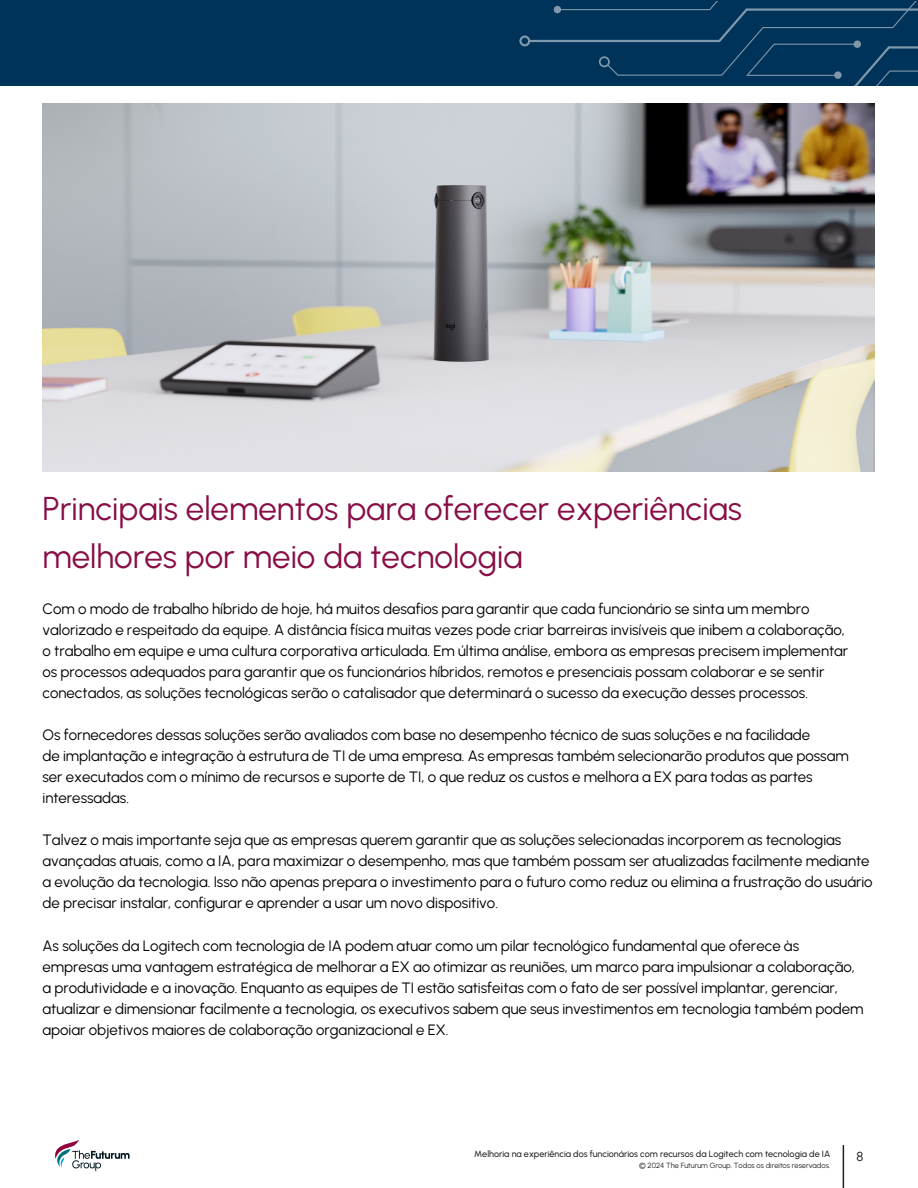
<style>
.page{position:relative;width:918px;height:1188px;background:#fff}
.page>*{position:absolute;margin:0;border:0;box-sizing:border-box;transform-origin:0 0}
.WH_Introduction_Header{font:33px/48px "Urbanist";color:#880e46}
.footnote{font:15px/21px "Urbanist";color:#000001}
.t1{font:13.05px "Urbanist";color:#231f20}
.t2{font:9px "Urbanist";color:#231f20}
.t3{font:7.5px "Urbanist";color:#231f20}
</style>
<div class="page">
<div style="left:0;top:0;width:918px;height:85px;background:#003359"></div>
<svg style="left:519px;top:2px;width:399px;height:84px"></svg>
<svg style="left:55px;top:1140px;width:75px;height:31px"></svg>
<hr style="left:843px;top:1145px;width:1px;height:43px;background:#231f20">
<img style="left:43px;top:103px;width:832px;height:369px">
<p class="WH_Introduction_Header" style="left:43px;top:484px;width:701px">Principais elementos para oferecer experiências melhores por meio da tecnologia</p>
<p class="footnote" style="left:43px;top:598px;width:807px">Com o modo de trabalho híbrido de hoje, há muitos desafios para garantir que cada funcionário se sinta um membro valorizado e respeitado da equipe. A distância física muitas vezes pode criar barreiras invisíveis que inibem a colaboração, o trabalho em equipe e uma cultura corporativa articulada. Em última análise, embora as empresas precisem implementar os processos adequados para garantir que os funcionários híbridos, remotos e presenciais possam colaborar e se sentir conectados, as soluções tecnológicas serão o catalisador que determinará o sucesso da execução desses processos.</p>
<p class="footnote" style="left:43px;top:724px;width:808px">Os fornecedores dessas soluções serão avaliados com base no desempenho técnico de suas soluções e na facilidade<br>de implantação e integração à estrutura de TI de uma empresa. As empresas também selecionarão produtos que possam ser executados com o mínimo de recursos e suporte de TI, o que reduz os custos e melhora a EX para todas as partes interessadas.</p>
<p class="footnote" style="left:43px;top:829px;width:832px">Talvez o mais importante seja que as empresas querem garantir que as soluções selecionadas incorporem as tecnologias avançadas atuais, como a IA, para maximizar o desempenho, mas que também possam ser atualizadas facilmente mediante a evolução da tecnologia. Isso não apenas prepara o investimento para o futuro como reduz ou elimina a frustração do usuário de precisar instalar, configurar e aprender a usar um novo dispositivo.</p>
<p class="footnote" style="left:43px;top:934px;width:822px">As soluções da Logitech com tecnologia de IA podem atuar como um pilar tecnológico fundamental que oferece às empresas uma vantagem estratégica de melhorar a EX ao otimizar as reuniões, um marco para impulsionar a colaboração, a produtividade e a inovação. Enquanto as equipes de TI estão satisfeitas com o fato de ser possível implantar, gerenciar, atualizar e dimensionar facilmente a tecnologia, os executivos sabem que seus investimentos em tecnologia também podem apoiar objetivos maiores de colaboração organizacional e EX.</p>
<p class="t2" style="left:474px;top:1148px;width:358px">Melhoria na experiência dos funcionários com recursos da Logitech com tecnologia de IA</p>
<p class="t1" style="left:856px;top:1148px;width:8px">8</p>
<p class="t3" style="left:639px;top:1160px;width:193px">© 2024 The Futurum Group. Todos os direitos reservados.</p>
</div>
